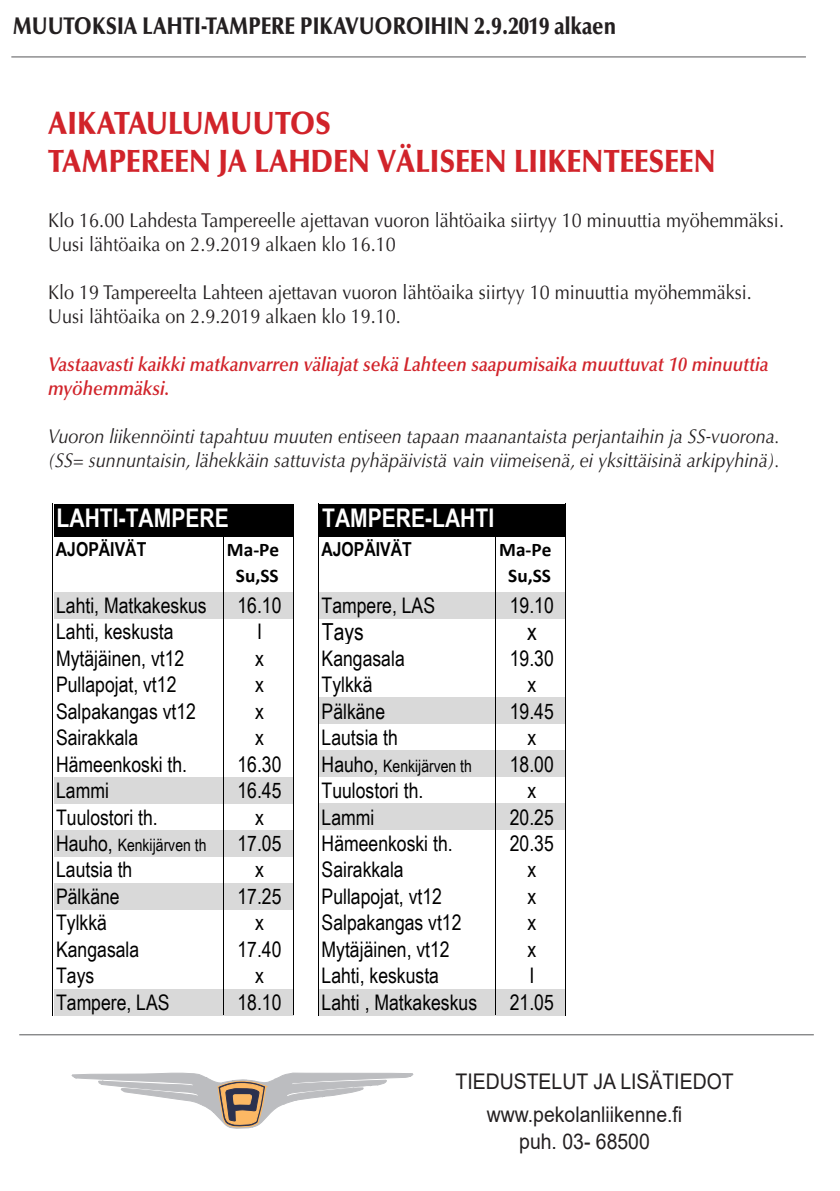
<style>
.page{position:relative;width:840px;height:1191px;background:#fff}
.page>*{position:absolute;margin:0;border:0;box-sizing:border-box;transform-origin:0 0}
.t1{font:900 32px "Optima";color:#d1232a;scale:.9 1}
.t2{font:700 25.6px "Arial Narrow";color:#fff}
.t3{font:900 24px "Optima";color:#231f20;scale:.85 1}
.t4{font:23.4px "Arial Narrow";color:#000}
.t5{font:21.6px "Arial";color:#231f20;scale:.9 1}
.t6{font:21.4px "Arial Narrow";color:#000}
.t7{font:20px "Optima";color:#231f20;scale:.9 1}
.t8{font:italic 20px "Optima";color:#231f20;scale:.9 1}
.t9{font:italic 600 20px/24px "Optima";color:#d1232a;scale:.9 1}
.t10{font:700 19.2px/26px "Calibri";color:#000;text-align:center}
.t11{font:700 19.2px "Arial Narrow";color:#000}
.t12{font:17px "Arial Narrow";color:#000}
.s1{font-size:21.4px}
</style>
<div class="page">
<hr style="left:11px;top:56px;width:794px;height:1px;background:#57585a">
<hr style="left:19px;top:1034px;width:794px;height:1px;background:#57585a">
<svg style="left:72px;top:1072px;width:340px;height:56px"></svg>
<div style="left:54px;top:504px;width:239px;height:33px;background:#000"></div>
<div style="left:54px;top:592px;width:239px;height:26px;background:#d9d9d9"></div>
<div style="left:54px;top:777px;width:239px;height:26px;background:#d9d9d9"></div>
<div style="left:54px;top:830px;width:239px;height:26px;background:#d9d9d9"></div>
<div style="left:54px;top:883px;width:239px;height:26px;background:#d9d9d9"></div>
<div style="left:54px;top:988px;width:239px;height:27px;background:#d9d9d9"></div>
<hr style="left:53px;top:503px;width:1px;height:34px;background:#000">
<hr style="left:53px;top:537px;width:1px;height:478px;background:#000">
<hr style="left:223px;top:536px;width:1px;height:479px;background:#000">
<hr style="left:293px;top:536px;width:1px;height:479px;background:#000">
<div style="left:319px;top:504px;width:246px;height:33px;background:#000"></div>
<div style="left:319px;top:592px;width:246px;height:26px;background:#d9d9d9"></div>
<div style="left:319px;top:697px;width:246px;height:27px;background:#d9d9d9"></div>
<div style="left:319px;top:750px;width:246px;height:27px;background:#d9d9d9"></div>
<div style="left:319px;top:803px;width:246px;height:27px;background:#d9d9d9"></div>
<div style="left:319px;top:988px;width:246px;height:27px;background:#d9d9d9"></div>
<hr style="left:318px;top:503px;width:1px;height:512px;background:#000">
<hr style="left:565px;top:503px;width:1px;height:512px;background:#000">
<hr style="left:495px;top:536px;width:1px;height:479px;background:#000">
<p class="t3" style="left:13px;top:12px;width:711px">MUUTOKSIA LAHTI-TAMPERE PIKAVUOROIHIN 2.9.2019 alkaen</p>
<p class="t1" style="left:48px;top:104px;width:316px">AIKATAULUMUUTOS</p>
<p class="t1" style="left:48px;top:143px;width:742px">TAMPEREEN JA LAHDEN VÄLISEEN LIIKENTEESEEN</p>
<p class="t7" style="left:48px;top:209px;width:818px">Klo 16.00 Lahdesta Tampereelle ajettavan vuoron lähtöaika siirtyy 10 minuuttia myöhemmäksi.</p>
<p class="t7" style="left:48px;top:233px;width:387px">Uusi lähtöaika on 2.9.2019 alkaen klo 16.10</p>
<p class="t7" style="left:48px;top:281px;width:783px">Klo 19 Tampereelta Lahteen ajettavan vuoron lähtöaika siirtyy 10 minuuttia myöhemmäksi.</p>
<p class="t7" style="left:48px;top:305px;width:393px">Uusi lähtöaika on 2.9.2019 alkaen klo 19.10.</p>
<p class="t9" style="left:48px;top:353px;width:801px">Vastaavasti kaikki matkanvarren väliajat sekä Lahteen saapumisaika muuttuvat 10 minuuttia myöhemmäksi.</p>
<p class="t8" style="left:48px;top:425px;width:814px">Vuoron liikennöinti tapahtuu muuten entiseen tapaan maanantaista perjantaihin ja SS-vuorona.</p>
<p class="t8" style="left:48px;top:449px;width:813px">(SS= sunnuntaisin, lähekkäin sattuvista pyhäpäivistä vain viimeisenä, ei yksittäisinä arkipyhinä).</p>
<p class="t2" style="left:57px;top:499px;width:173px">LAHTI-TAMPERE</p>
<p class="t11" style="left:56px;top:535px;width:92px">AJOPÄIVÄT</p>
<p class="t10" style="left:227px;top:537px;width:54px">Ma-Pe<br>Su,SS</p>
<p class="t6" style="left:56px;top:589px;width:152px">Lahti, Matkakeskus</p>
<p class="t6" style="left:237px;top:589px;width:45px">16.10</p>
<p class="t6" style="left:56px;top:616px;width:119px">Lahti, keskusta</p>
<p class="t6" style="left:257px;top:616px;width:6px">I</p>
<p class="t6" style="left:56px;top:642px;width:129px">Mytäjäinen, vt12</p>
<p class="t6" style="left:255px;top:642px;width:10px">x</p>
<p class="t6" style="left:56px;top:669px;width:122px">Pullapojat, vt12</p>
<p class="t6" style="left:255px;top:669px;width:10px">x</p>
<p class="t6" style="left:56px;top:695px;width:141px">Salpakangas vt12</p>
<p class="t6" style="left:255px;top:695px;width:10px">x</p>
<p class="t6" style="left:56px;top:722px;width:84px">Sairakkala</p>
<p class="t6" style="left:255px;top:722px;width:10px">x</p>
<p class="t6" style="left:56px;top:748px;width:132px">Hämeenkoski th.</p>
<p class="t6" style="left:237px;top:748px;width:45px">16.30</p>
<p class="t6" style="left:56px;top:775px;width:54px">Lammi</p>
<p class="t6" style="left:237px;top:775px;width:45px">16.45</p>
<p class="t6" style="left:56px;top:801px;width:103px">Tuulostori th.</p>
<p class="t6" style="left:255px;top:801px;width:10px">x</p>
<p class="t12" style="left:56px;top:832px;width:152px"><span class="s1">Hauho,</span> Kenkijärven th</p>
<p class="t6" style="left:237px;top:827px;width:45px">17.05</p>
<p class="t6" style="left:56px;top:854px;width:78px">Lautsia th</p>
<p class="t6" style="left:255px;top:854px;width:10px">x</p>
<p class="t6" style="left:56px;top:880px;width:65px">Pälkäne</p>
<p class="t6" style="left:237px;top:880px;width:45px">17.25</p>
<p class="t6" style="left:56px;top:907px;width:52px">Tylkkä</p>
<p class="t6" style="left:255px;top:907px;width:10px">x</p>
<p class="t6" style="left:56px;top:933px;width:85px">Kangasala</p>
<p class="t6" style="left:237px;top:933px;width:45px">17.40</p>
<p class="t6" style="left:56px;top:960px;width:40px">Tays</p>
<p class="t6" style="left:255px;top:960px;width:10px">x</p>
<p class="t6" style="left:56px;top:986px;width:115px">Tampere, LAS</p>
<p class="t6" style="left:237px;top:986px;width:45px">18.10</p>
<p class="t2" style="left:322px;top:499px;width:173px">TAMPERE-LAHTI</p>
<p class="t11" style="left:321px;top:535px;width:92px">AJOPÄIVÄT</p>
<p class="t10" style="left:499px;top:537px;width:54px">Ma-Pe<br>Su,SS</p>
<p class="t6" style="left:321px;top:589px;width:115px">Tampere, LAS</p>
<p class="t6" style="left:509px;top:589px;width:45px">19.10</p>
<p class="t4" style="left:322px;top:614px;width:43px">Tays</p>
<p class="t4" style="left:526px;top:614px;width:11px">x</p>
<p class="t6" style="left:321px;top:642px;width:85px">Kangasala</p>
<p class="t6" style="left:509px;top:642px;width:45px">19.30</p>
<p class="t6" style="left:321px;top:669px;width:52px">Tylkkä</p>
<p class="t6" style="left:527px;top:669px;width:10px">x</p>
<p class="t6" style="left:321px;top:695px;width:65px">Pälkäne</p>
<p class="t6" style="left:509px;top:695px;width:45px">19.45</p>
<p class="t6" style="left:321px;top:722px;width:78px">Lautsia th</p>
<p class="t6" style="left:527px;top:722px;width:10px">x</p>
<p class="t12" style="left:321px;top:753px;width:152px"><span class="s1">Hauho,</span> Kenkijärven th</p>
<p class="t6" style="left:509px;top:748px;width:45px">18.00</p>
<p class="t6" style="left:321px;top:775px;width:103px">Tuulostori th.</p>
<p class="t6" style="left:527px;top:775px;width:10px">x</p>
<p class="t6" style="left:321px;top:801px;width:54px">Lammi</p>
<p class="t6" style="left:509px;top:801px;width:45px">20.25</p>
<p class="t6" style="left:321px;top:827px;width:132px">Hämeenkoski th.</p>
<p class="t6" style="left:509px;top:827px;width:45px">20.35</p>
<p class="t6" style="left:321px;top:854px;width:84px">Sairakkala</p>
<p class="t6" style="left:527px;top:854px;width:10px">x</p>
<p class="t6" style="left:321px;top:880px;width:122px">Pullapojat, vt12</p>
<p class="t6" style="left:527px;top:880px;width:10px">x</p>
<p class="t6" style="left:321px;top:907px;width:141px">Salpakangas vt12</p>
<p class="t6" style="left:527px;top:907px;width:10px">x</p>
<p class="t6" style="left:321px;top:933px;width:129px">Mytäjäinen, vt12</p>
<p class="t6" style="left:527px;top:933px;width:10px">x</p>
<p class="t6" style="left:321px;top:960px;width:119px">Lahti, keskusta</p>
<p class="t6" style="left:529px;top:960px;width:6px">I</p>
<p class="t6" style="left:321px;top:986px;width:157px">Lahti , Matkakeskus</p>
<p class="t6" style="left:509px;top:986px;width:45px">21.05</p>
<p class="t5" style="left:455px;top:1066px;width:310px">TIEDUSTELUT JA LISÄTIEDOT</p>
<p class="t5" style="left:486px;top:1099px;width:218px">www.pekolanliikenne.fi</p>
<p class="t5" style="left:519px;top:1126px;width:147px">puh. 03- 68500</p>
</div>
